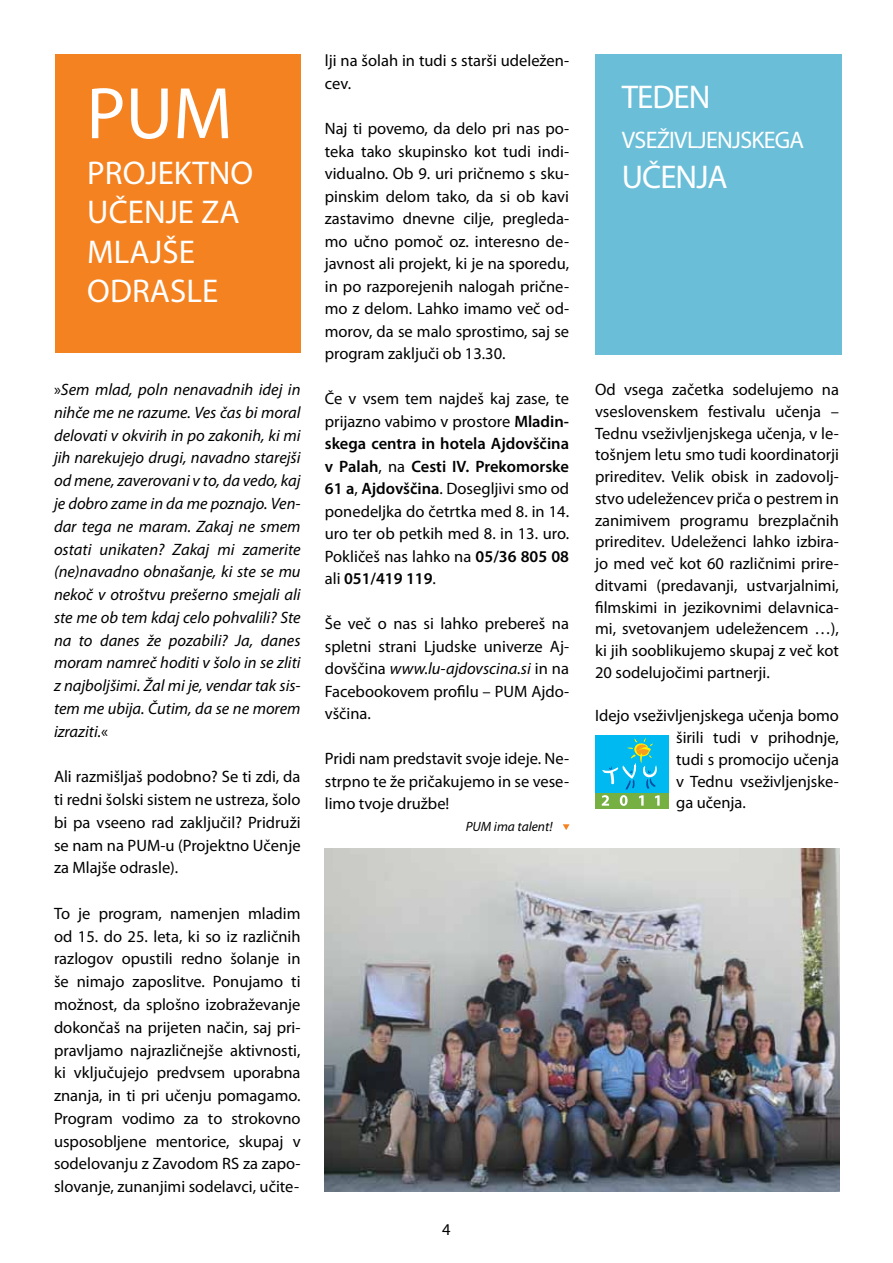
<style>
.page{position:relative;width:893px;height:1263px;background:#fff}
.page>*{position:absolute;margin:0;border:0;box-sizing:border-box;transform-origin:0 0}
.t1{font:73.65px "Myriad Pro";color:#fff}
.t2{font:33px/39.6px "Myriad Pro";color:#fff}
.t3{font:24px "Myriad Pro";letter-spacing:-.03em;color:#fff}
.t4{font:16.5px/22.5px "Myriad Pro";color:#000;text-align:justify}
.t5{font:italic 16.5px/22.8px "Myriad Pro";color:#000;text-align:justify}
.t6{font:italic 13.5px "Myriad Pro";color:#000}
.s1{font-style:normal}
.s2{font-weight:600}
.s3{font-style:italic}
</style>
<div class="page">
<svg style="left:563px;top:824px;width:7px;height:6px"></svg>
<div style="left:55px;top:54px;width:246px;height:299px;background:#f58220"></div>
<img style="left:325px;top:848px;width:515px;height:344px">
<div style="left:595px;top:54px;width:247px;height:300px;background:#6abed8"></div>
<div style="left:595px;top:735px;width:73px;height:73px;background:#00b9f1"></div>
<div style="left:595px;top:793px;width:73px;height:15px;background:#76b043"></div>
<svg style="left:602px;top:737px;width:58px;height:69px"></svg>
<h1 class="t1" style="left:86px;top:68px;width:148px">PUM</h1>
<h2 class="t2" style="left:87px;top:152px;width:168px">PROJEKTNO<br>UČENJE ZA<br>MLAJŠE<br>ODRASLE</h2>
<p class="t5" style="left:54px;top:378px;width:248px"><span class="s1">»</span>Sem mlad, poln nenavadnih idej in nihče me ne razume. Ves čas bi moral delovati v okvirih in po zakonih, ki mi jih narekujejo drugi, navadno starejši od mene, zaverovani v to, da vedo, kaj je dobro zame in da me poznajo. Ven&shy;dar tega ne maram. Zakaj ne smem ostati unikaten? Zakaj mi zamerite (ne)navadno obnašanje, ki ste se mu nekoč v otroštvu prešerno smejali ali ste me ob tem kdaj celo pohvalili? Ste na to danes že pozabili? Ja, danes moram namreč hoditi v šolo in se zliti z najboljšimi. Žal mi je, vendar tak sis&shy;tem me ubija. Čutim, da se ne morem izraziti.<span class="s1">«</span></p>
<p class="t4" style="left:54px;top:765px;width:248px">Ali razmišljaš podobno? Se ti zdi, da ti redni šolski sistem ne ustreza, šolo bi pa vseeno rad zaključil? Pridruži se nam na PUM-u (Projektno Učenje za Mlajše odrasle).</p>
<p class="t4" style="left:54px;top:902px;width:248px">To je program, namenjen mladim od 15. do 25. leta, ki so iz različnih razlogov opustili redno šolanje in še nimajo zaposlitve. Ponujamo ti možnost, da splošno izobraževanje dokončaš na prijeten način, saj pri&shy;pravljamo najrazličnejše aktivnosti, ki vključujejo predvsem uporabna znanja, in ti pri učenju pomagamo.<br>Program vodimo za to strokovno usposobljene mentorice, skupaj v sodelovanju z Zavodom RS za zapo&shy;slovanje, zunanjimi sodelavci, učite-</p>
<p class="t4" style="left:325px;top:49px;width:246px">lji na šolah in tudi s starši udeležen&shy;cev.</p>
<p class="t4" style="left:325px;top:117px;width:246px">Naj ti povemo, da delo pri nas po&shy;teka tako skupinsko kot tudi indi&shy;vidualno. Ob 9. uri pričnemo s sku&shy;pinskim delom tako, da si ob kavi zastavimo dnevne cilje, pregleda&shy;mo učno pomoč oz. interesno de&shy;javnost ali projekt, ki je na sporedu, in po razporejenih nalogah prične&shy;mo z delom. Lahko imamo več od&shy;morov, da se malo sprostimo, saj se program zaključi ob 13.30.</p>
<p class="t4" style="left:325px;top:387px;width:246px">Če v vsem tem najdeš kaj zase, te prijazno vabimo v prostore <span class="s2">Mladin&shy;skega centra in hotela Ajdovščina v Palah</span>, na <span class="s2">Cesti IV. Prekomorske 61 a</span>, <span class="s2">Ajdovščina</span>. Dosegljivi smo od ponedeljka do četrtka med 8. in 14. uro ter ob petkih med 8. in 13. uro.<br>Pokličeš nas lahko na <span class="s2">05/36 805 08 </span>ali <span class="s2">051/419 119</span>.</p>
<p class="t4" style="left:325px;top:612px;width:246px">Še več o nas si lahko prebereš na spletni strani Ljudske univerze Aj&shy;dovščina <span class="s3">www.lu-ajdovscina.si</span> in na Facebookovem profilu – PUM Ajdo&shy;vščina.</p>
<p class="t4" style="left:325px;top:747px;width:246px">Pridi nam predstavit svoje ideje. Ne&shy;strpno te že pričakujemo in se vese&shy;limo tvoje družbe!</p>
<p class="t6" style="left:466px;top:818px;width:88px">PUM ima talent!</p>
<p class="t4" style="left:442px;top:1218px;width:10px">4</p>
<h2 class="t2" style="left:622px;top:77px;width:90px">TEDEN</h2>
<h3 class="t3" style="left:622px;top:125px;width:184px">VSEŽIVLJENJSKEGA</h3>
<h2 class="t2" style="left:622px;top:156px;width:107px">UČENJA</h2>
<p class="t4" style="left:595px;top:378px;width:245px;line-height:21.8px">Od vsega začetka sodelujemo na vseslovenskem festivalu učenja – Tednu vseživljenjskega učenja, v le&shy;tošnjem letu smo tudi koordinatorji prireditev. Velik obisk in zadovolj&shy;stvo udeležencev priča o pestrem in zanimivem programu brezplačnih prireditev. Udeleženci lahko izbira&shy;jo med več kot 60 različnimi prire&shy;ditvami (predavanji, ustvarjalnimi, filmskimi in jezikovnimi delavnica&shy;mi, svetovanjem udeležencem …), ki jih sooblikujemo skupaj z več kot 20 sodelujočimi partnerji.</p>
<p class="t4" style="left:676px;top:705px;width:164px;line-height:21.8px;text-indent:-81px">Idejo vseživljenjskega učenja bomo širili tudi v prihodnje, tudi s promocijo učenja v Tednu vseživljenjske&shy;ga učenja.</p>
</div>
